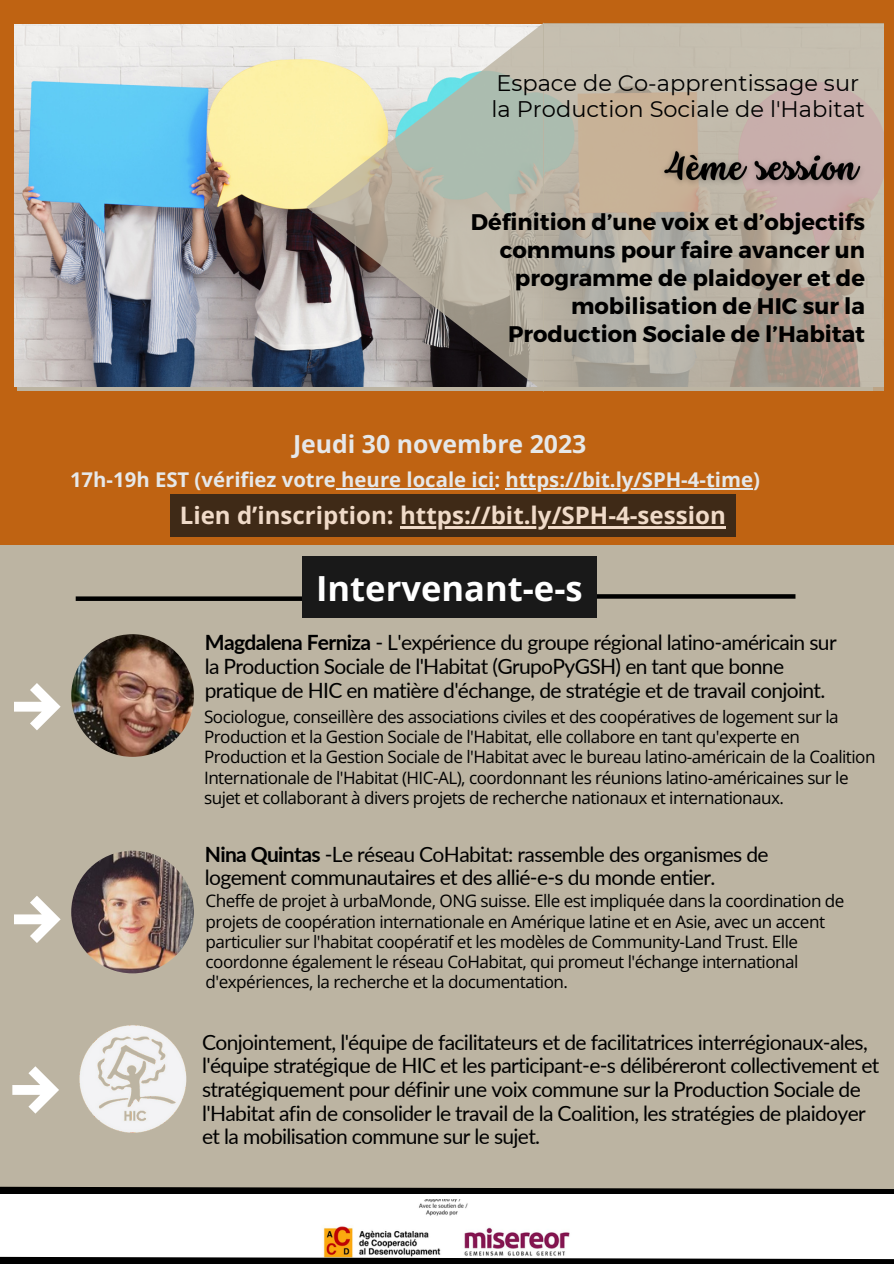
<style>
.page{position:relative;width:894px;height:1264px;background:#fff}
.page>*{position:absolute;margin:0;border:0;box-sizing:border-box;transform-origin:0 0}
.t1{font:700 34.5px "Open Sans";color:#fff}
.t2{font:700 24.75px "Open Sans";color:#e6e8e9}
.t3{font:700 24px "Open Sans";color:#fff}
.t4{font:700 22.65px/28.2px "Montserrat";color:#000;text-align:right}
.t5{font:22.5px "Montserrat";color:#000}
.t6{font:21px/23.7px "Lato";letter-spacing:-.03em;color:#000}
.t7{font:700 20.25px "Open Sans";color:#e6e8e9}
.t8{font:17.1px/20.2px "Open Sans";letter-spacing:-.03em;color:#000}
.s1{font-weight:700}
</style>
<div class="page">
<div style="left:0;top:0;width:893px;height:1263px;background:#bcb4a2"></div>
<svg style="left:14px;top:683px;width:47px;height:47px"></svg>
<svg style="left:14px;top:896px;width:47px;height:47px"></svg>
<img style="left:71px;top:634px;width:123px;height:122px;border-radius:50%">
<img style="left:71px;top:850px;width:123px;height:123px;border-radius:50%">
<svg style="left:596px;top:594px;width:199px;height:4px"></svg>
<div style="left:76px;top:596px;width:285px;height:5px;background:#000"></div>
<div style="left:0;top:391px;width:893px;height:154px;background:#bf6312"></div>
<svg style="left:0;top:1186px;width:893px;height:8px"></svg>
<div style="left:0;top:1194px;width:893px;height:69px;background:#fff"></div>
<img style="left:323px;top:1199px;width:247px;height:53px">
<svg style="left:0;top:1252px;width:893px;height:11px"></svg>
<div style="left:0;top:0;width:893px;height:24px;background:#bf6312"></div>
<div style="left:0;top:0;width:17px;height:412px;background:#bf6312"></div>
<div style="left:873px;top:0;width:20px;height:399px;background:#bf6312"></div>
<svg style="left:12px;top:1066px;width:47px;height:47px"></svg>
<img style="left:70px;top:1017px;width:122px;height:123px;border-radius:50%">
<img style="left:14px;top:24px;width:292px;height:362px">
<svg style="left:306px;top:22px;width:238px;height:370px"></svg>
<svg style="left:543px;top:24px;width:340px;height:367px"></svg>
<img style="left:655px;top:141px;width:214px;height:61px">
<div style="left:302px;top:556px;width:294px;height:61px;background:#191919"></div>
<div style="left:170px;top:494px;width:565px;height:43px;background:#3f2a17"></div>
<hr style="left:400px;top:526px;width:325px;height:2px;background:#fff">
<hr style="left:336px;top:488px;width:158px;height:1px;background:#e6e8e9">
<hr style="left:505px;top:488px;width:247px;height:1px;background:#e6e8e9">
<p class="t5" style="left:496px;top:70px;width:364px">Espace de Co-apprentissage sur</p>
<p class="t5" style="left:491px;top:96px;width:375px">la Production Sociale de l'Habitat</p>
<p class="t4" style="left:470px;top:206px;width:395px">Définition d’une voix et d’objectifs communs pour faire avancer un programme de plaidoyer et de mobilisation de HIC sur la<br>Production Sociale de l’Habitat</p>
<p class="t2" style="left:293px;top:427px;width:295px">Jeudi 30 novembre 2023</p>
<p class="t7" style="left:70px;top:465px;width:691px">17h-19h EST (vérifiez votre heure locale ici: https://bit.ly/SPH-4-time)</p>
<h3 class="t3" style="left:180px;top:498px;width:547px">Lien d’inscription: https://bit.ly/SPH-4-session</h3>
<p class="t1" style="left:316px;top:564px;width:268px">Intervenant-e-s</p>
<p class="t6" style="left:205px;top:630px;width:633px"><span class="s1">Magdalena Ferniza</span> - L'expérience du groupe régional latino-américain sur la Production Sociale de l'Habitat (GrupoPyGSH) en tant que bonne pratique de HIC en matière d'échange, de stratégie et de travail conjoint.</p>
<p class="t8" style="left:204px;top:706px;width:672px">Sociologue, conseillère des associations civiles et des coopératives de logement sur la Production et la Gestion Sociale de l'Habitat, elle collabore en tant qu'experte en Production et la Gestion Sociale de l'Habitat avec le bureau latino-américain de la Coalition Internationale de l'Habitat (HIC-AL), coordonnant les réunions latino-américaines sur le sujet et collaborant à divers projets de recherche nationaux et internationaux.</p>
<p class="t6" style="left:205px;top:841px;width:565px"><span class="s1">Nina Quintas</span> -Le réseau CoHabitat: rassemble des organismes de logement communautaires et des allié-e-s du monde entier.</p>
<p class="t8" style="left:205px;top:890px;width:640px">Cheffe de projet à urbaMonde, ONG suisse. Elle est impliquée dans la coordination de projets de coopération internationale en Amérique latine et en Asie, avec un accent particulier sur l'habitat coopératif et les modèles de Community-Land Trust. Elle coordonne également le réseau CoHabitat, qui promeut l'échange international d'expériences, la recherche et la documentation.</p>
<p class="t6" style="left:202px;top:1029px;width:678px">Conjointement, l'équipe de facilitateurs et de facilitatrices interrégionaux-ales, l'équipe stratégique de HIC et les participant-e-s délibéreront collectivement et stratégiquement pour définir une voix commune sur la Production Sociale de l'Habitat afin de consolider le travail de la Coalition, les stratégies de plaidoyer et la mobilisation commune sur le sujet.</p>
</div>
